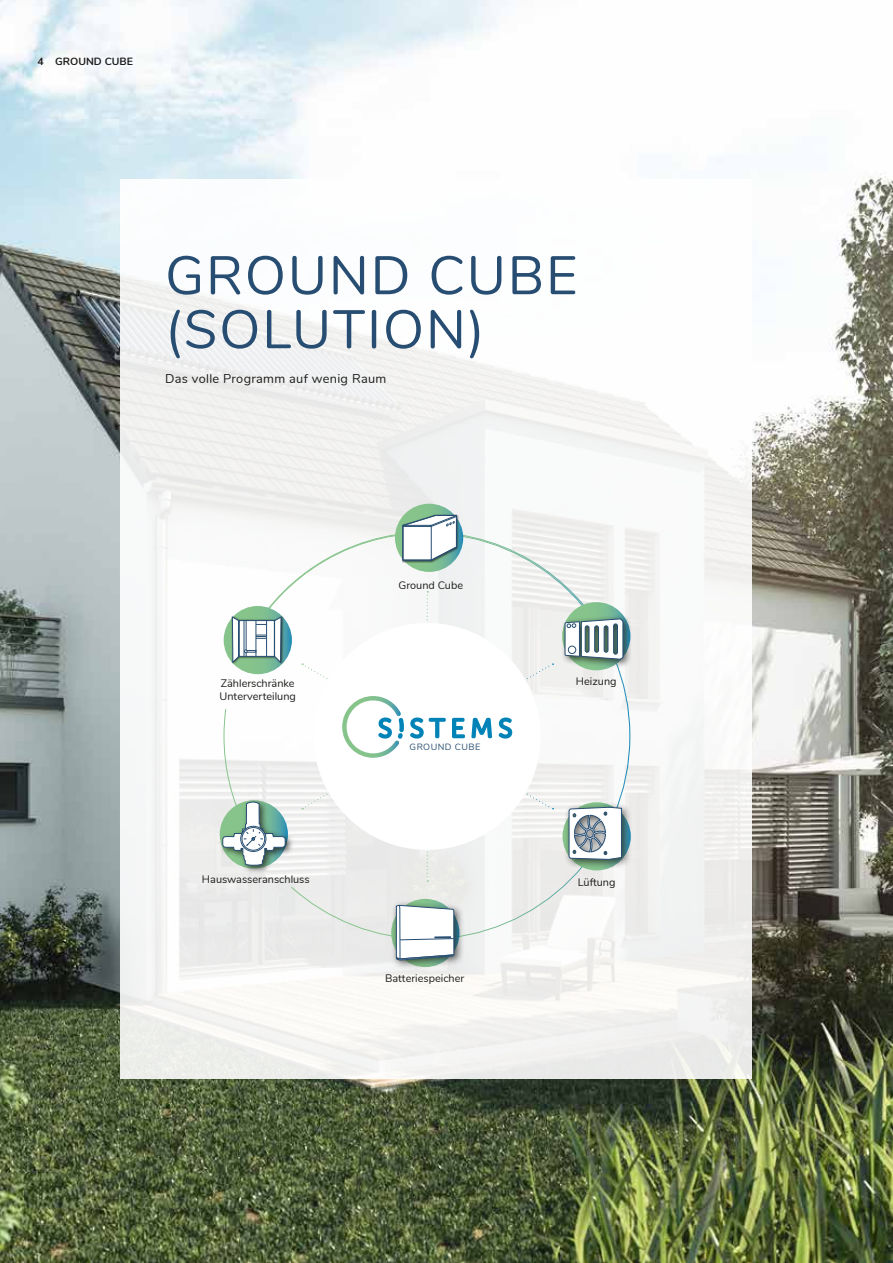
<style>
.page{position:relative;width:893px;height:1263px;background:#fff}
.page>*{position:absolute;margin:0;border:0;box-sizing:border-box;transform-origin:0 0}
.t1{font:54px/54px "Nunito";letter-spacing:.035em;color:#274e72}
.t2{font:12.75px "Nunito";letter-spacing:.025em;color:#1d1d1b}
.t3{font:10.95px/13px "Nunito";color:#1d1d1b}
.t4{font:700 10.5px "Nunito";color:#1d1d1b}
.t5{font:9.15px "Nunito";letter-spacing:.05em;color:#274e72}
</style>
<div class="page">
<img style="left:0;top:0;width:893px;height:1263px">
<div style="left:120px;top:180px;width:631px;height:899px;background:linear-gradient(to right,#f4f5f4,#f8f8f7)"></div>
<svg style="left:238px;top:532px;width:393px;height:408px"></svg>
<svg style="left:241px;top:531px;width:376px;height:128px"></svg>
<svg style="left:562px;top:602px;width:68px;height:68px"></svg>
<svg style="left:395px;top:504px;width:68px;height:68px"></svg>
<div style="left:402px;top:514px;width:57px;height:49px;background:#1d1d1b;opacity:.75"></div>
<svg style="left:402px;top:515px;width:55px;height:46px"></svg>
<div style="left:391px;top:900px;width:74px;height:69px;background:#1d1d1b;opacity:.75"></div>
<svg style="left:395px;top:904px;width:60px;height:57px"></svg>
<div style="left:219px;top:798px;width:75px;height:76px;background:#1d1d1b;opacity:.75"></div>
<div style="left:563px;top:802px;width:69px;height:68px;background:#1d1d1b;opacity:.75"></div>
<svg style="left:568px;top:806px;width:54px;height:54px"></svg>
<div style="left:561px;top:614px;width:71px;height:54px;background:#1d1d1b;opacity:.75"></div>
<svg style="left:564px;top:618px;width:60px;height:42px"></svg>
<div style="left:568px;top:646px;width:8px;height:7px;background:#fff;border-radius:50%"></div>
<div style="left:568px;top:646px;width:8px;height:8px;border:1px solid #274e72;border-radius:50%"></div>
<svg style="left:302px;top:591px;width:251px;height:290px"></svg>
<svg style="left:224px;top:606px;width:68px;height:68px"></svg>
<div style="left:231px;top:616px;width:53px;height:49px;background:#1d1d1b;opacity:.75"></div>
<svg style="left:232px;top:616px;width:50px;height:47px"></svg>
<svg style="left:222px;top:708px;width:64px;height:158px"></svg>
<p class="t4" style="left:37px;top:53px;width:97px">4 GROUND CUBE</p>
<h1 class="t1" style="left:165px;top:245px;width:414px">GROUND CUBE (SOLUTION)</h1>
<p class="t2" style="left:165px;top:370px;width:223px">Das volle Programm auf wenig Raum</p>
<p class="t3" style="left:220px;top:676px;width:78px">Zählerschränke<br>Unterverteilung</p>
<p class="t3" style="left:202px;top:872px;width:109px">Hauswasseranschluss</p>
<p class="t3" style="left:399px;top:578px;width:66px">Ground Cube</p>
<p class="t5" style="left:410px;top:740px;width:72px">GROUND CUBE</p>
<p class="t3" style="left:385px;top:971px;width:81px">Batteriespeicher</p>
<p class="t3" style="left:576px;top:674px;width:42px">Heizung</p>
<p class="t3" style="left:578px;top:875px;width:39px">Lüftung</p>
</div>
